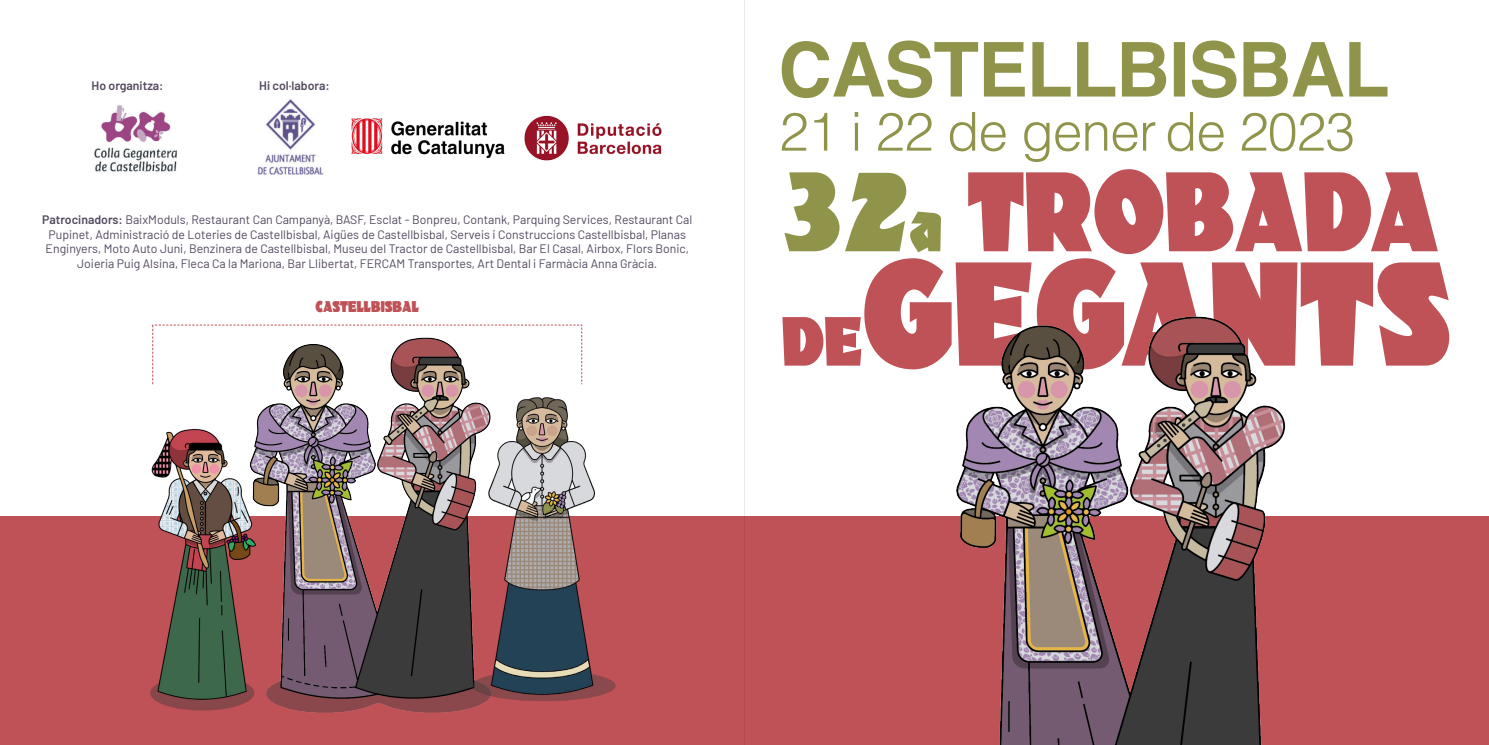
<style>
.page{position:relative;width:1489px;height:745px;background:#fff}
.page>*{position:absolute;margin:0;border:0;box-sizing:border-box;transform-origin:0 0}
.t1{font:15.75px "Materhorn NF";color:#bf5257}
.t2{font:12.25px/14.7px "Barlow";color:#53485f;text-align:center}
.t3{font:600 12.25px "Barlow";color:#53485f}
.s1{font-weight:600}
</style>
<div class="page">
<svg style="left:782px;top:258px;width:667px;height:111px;fill:#bf5257"></svg>
<svg style="left:968px;top:169px;width:469px;height:85px"></svg>
<svg style="left:784px;top:172px;width:156px;height:80px"></svg>
<svg style="left:1167px;top:112px;width:185px;height:39px"></svg>
<svg style="left:781px;top:112px;width:374px;height:50px"></svg>
<svg style="left:781px;top:40px;width:606px;height:58px"></svg>
<div style="left:0;top:516px;width:1488px;height:228px;background:#bf5257"></div>
<hr style="left:744px;top:0;width:1px;height:744px;background:#1f120d">
<img style="left:294px;top:385px;width:176px;height:328px">
<img style="left:937px;top:279px;width:368px;height:465px">
<img style="left:443px;top:393px;width:173px;height:320px">
<img style="left:150px;top:385px;width:144px;height:326px">
<svg style="left:152px;top:324px;width:430px;height:61px"></svg>
<img style="left:351px;top:118px;width:154px;height:40px">
<img style="left:94px;top:105px;width:83px;height:67px">
<img style="left:258px;top:99px;width:66px;height:76px">
<img style="left:524px;top:115px;width:138px;height:46px">
<p class="t3" style="left:92px;top:77px;width:74px">Ho organitza:</p>
<p class="t3" style="left:259px;top:77px;width:72px">Hi col·labora:</p>
<p class="t2" style="left:42px;top:211px;width:651px"><span class="s1">Patrocinadors:</span> BaixModuls, Restaurant Can Campanyà, BASF, Esclat - Bonpreu, Contank, Parquing Services, Restaurant Cal Pupinet, Administració de Loteries de Castellbisbal, Aigües de Castellbisbal, Serveis i Construccions Castellbisbal, Planas Enginyers, Moto Auto Juni, Benzinera de Castellbisbal, Museu del Tractor de Castellbisbal, Bar El Casal, Airbox, Flors Bonic, Joieria Puig Alsina, Fleca Ca la Mariona, Bar Llibertat, FERCAM Transportes, Art Dental i Farmàcia Anna Gràcia.</p>
<p class="t1" style="left:315px;top:297px;width:105px">CASTELLBISBAL</p>
</div>
